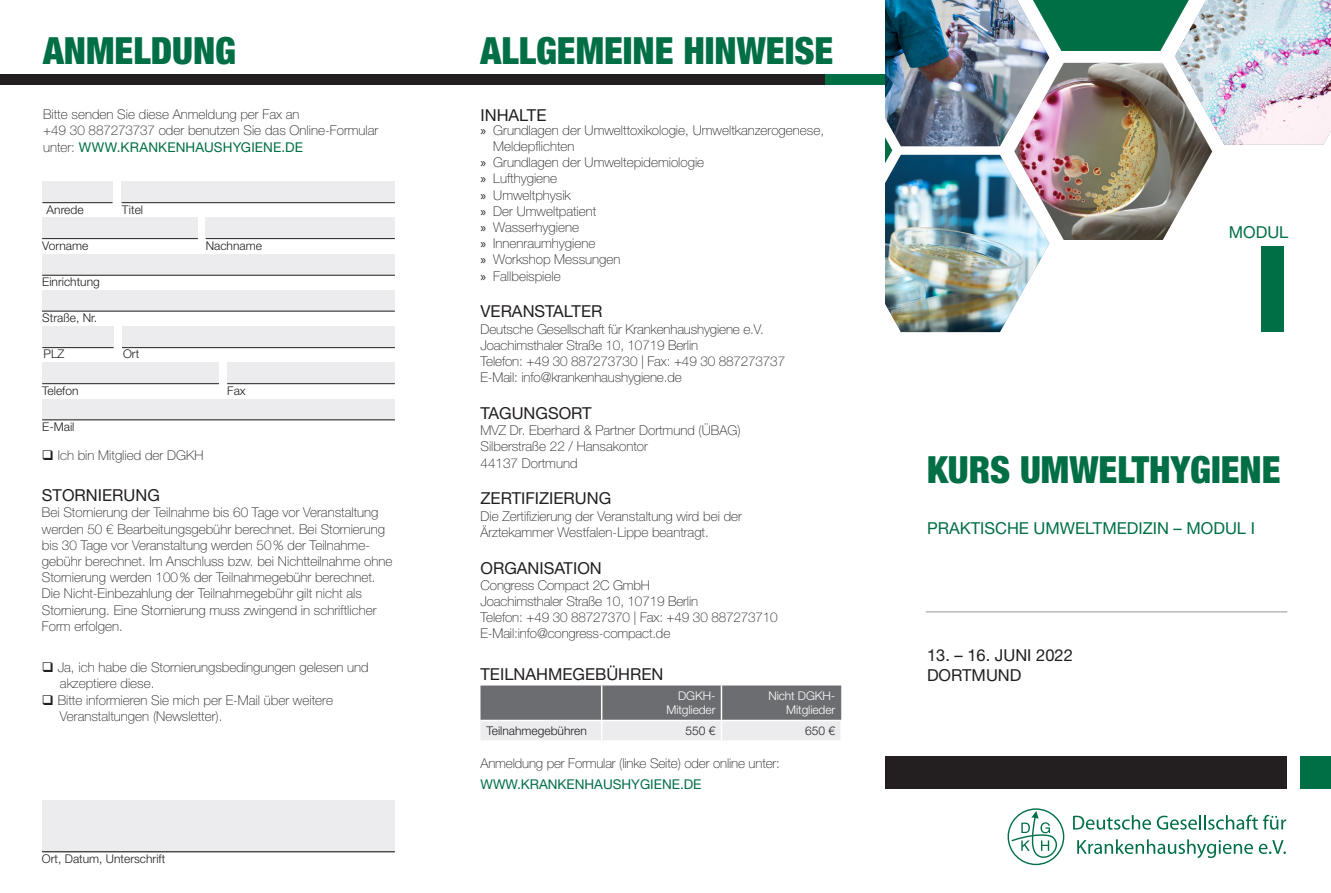
<style>
.page{position:relative;width:1331px;height:893px;background:#fff}
.page>*{position:absolute;margin:0;border:0;box-sizing:border-box;transform-origin:0 0}
.Subhead{font:900 condensed 120px "Helvetica Neue LT Std";color:#016f45}
.Head{font:900 condensed 37.5px "Helvetica Neue LT Std";color:#016f45}
.Subhead-2{font:16.5px/19.8px "Helvetica Neue LT Std";color:#231f20}
.Subhead-3{font:16.5px "Helvetica Neue LT Std";color:#016f45}
.Fließtext{font:16.5px "Helvetica Neue LT Std";color:#231f20}
.Fließtext-2{font:100 13.5px/16.2px "Helvetica Neue LT Std";color:#231f20}
.Fließtext-3{font:300 12px "Helvetica Neue LT Std";color:#231f20}
.Fließtext-4{font:300 12px/14.4px "Helvetica Neue LT Std";letter-spacing:-.01em;color:#fff;text-align:right}
.s1{font-weight:400;color:#016f45}
.s2{font-family:"Myriad Pro";font-weight:400}
</style>
<div class="page">
<hr style="left:926px;top:612px;width:361px;height:1px;background:#939598">
<img style="left:885px;top:0;width:446px;height:332px">
<div style="left:868px;top:756px;width:418px;height:32px;background:#231f20"></div>
<div style="left:1301px;top:756px;width:30px;height:32px;background:#016f45"></div>
<svg style="left:1007px;top:808px;width:57px;height:57px"></svg>
<svg style="left:1073px;top:815px;width:78px;height:15px"></svg>
<svg style="left:1157px;top:815px;width:129px;height:15px"></svg>
<svg style="left:1077px;top:839px;width:176px;height:19px"></svg>
<svg style="left:1259px;top:840px;width:27px;height:14px"></svg>
<div style="left:694px;top:0;width:191px;height:891px;background:#fff"></div>
<div style="left:0;top:74px;width:825px;height:11px;background:#231f20"></div>
<div style="left:825px;top:74px;width:60px;height:11px;background:#016f45"></div>
<svg style="left:480px;top:685px;width:362px;height:55px;background:#9d9ea1"></svg>
<div style="left:42px;top:182px;width:71px;height:21px;background:#ececee"></div>
<hr style="left:42px;top:202px;width:71px;height:1px;background:#231f20">
<div style="left:122px;top:182px;width:273px;height:21px;background:#ececee"></div>
<hr style="left:122px;top:202px;width:273px;height:1px;background:#231f20">
<div style="left:42px;top:218px;width:156px;height:21px;background:#ececee"></div>
<hr style="left:42px;top:238px;width:156px;height:1px;background:#231f20">
<div style="left:206px;top:218px;width:189px;height:21px;background:#ececee"></div>
<hr style="left:206px;top:238px;width:189px;height:1px;background:#231f20">
<div style="left:42px;top:254px;width:353px;height:22px;background:#ececee"></div>
<hr style="left:42px;top:275px;width:353px;height:1px;background:#231f20">
<div style="left:42px;top:290px;width:353px;height:21px;background:#ececee"></div>
<hr style="left:42px;top:311px;width:353px;height:1px;background:#231f20">
<div style="left:42px;top:327px;width:72px;height:21px;background:#ececee"></div>
<hr style="left:42px;top:347px;width:72px;height:1px;background:#231f20">
<div style="left:122px;top:327px;width:273px;height:21px;background:#ececee"></div>
<hr style="left:122px;top:347px;width:273px;height:1px;background:#231f20">
<div style="left:42px;top:363px;width:177px;height:21px;background:#ececee"></div>
<hr style="left:42px;top:383px;width:177px;height:1px;background:#231f20">
<div style="left:227px;top:363px;width:168px;height:21px;background:#ececee"></div>
<hr style="left:227px;top:383px;width:168px;height:1px;background:#231f20">
<div style="left:42px;top:399px;width:353px;height:21px;background:#ececee"></div>
<hr style="left:42px;top:419px;width:353px;height:1px;background:#231f20">
<div style="left:42px;top:800px;width:353px;height:52px;background:#ececee"></div>
<hr style="left:42px;top:851px;width:353px;height:1px;background:#231f20">
<p class="Head" style="left:43px;top:27px;width:195px">ANMELDUNG</p>
<p class="Fließtext-2" style="left:43px;top:106px;width:337px">Bitte senden Sie diese Anmeldung per Fax an<br>+49 30 887273737 oder benutzen Sie das Online-Formular unter: <span class="s1">WWW.KRANKENHAUSHYGIENE.DE</span></p>
<p class="Fließtext-3" style="left:47px;top:202px;width:38px">Anrede</p>
<p class="Fließtext-3" style="left:122px;top:202px;width:23px">Titel</p>
<p class="Fließtext-3" style="left:42px;top:238px;width:48px">Vorname</p>
<p class="Fließtext-3" style="left:42px;top:274px;width:59px">Einrichtung</p>
<p class="Fließtext-3" style="left:42px;top:311px;width:56px">Straße, Nr.</p>
<p class="Fließtext-3" style="left:43px;top:347px;width:22px">PLZ</p>
<p class="Fließtext-3" style="left:123px;top:347px;width:18px">Ort</p>
<p class="Fließtext-3" style="left:42px;top:383px;width:38px">Telefon</p>
<p class="Fließtext-3" style="left:42px;top:419px;width:34px">E-Mail</p>
<p class="Fließtext-3" style="left:206px;top:238px;width:58px">Nachname</p>
<p class="Fließtext-3" style="left:227px;top:383px;width:20px">Fax</p>
<p class="Fließtext-2" style="left:42px;top:447px;width:163px">❑ Ich bin Mitglied der DGKH</p>
<p class="Subhead-2" style="left:42px;top:485px;width:119px">STORNIERUNG</p>
<p class="Fließtext-2" style="left:42px;top:504px;width:352px">Bei Stornierung der Teilnahme bis 60 Tage vor Veranstaltung werden 50 € Bearbeitungsgebühr berechnet. Bei Stornierung bis 30 Tage vor Veranstaltung werden 50% der Teilnahme&shy;gebühr berechnet. Im Anschluss bzw. bei Nichtteilnahme ohne Stornierung werden 100% der Teilnahmegebühr berechnet.<br>Die Nicht-Einbezahlung der Teilnahmegebühr gilt nicht als Stornierung. Eine Stornierung muss zwingend in schriftlicher Form erfolgen.</p>
<p class="Fließtext-2" style="left:60px;top:659px;width:310px;text-indent:-18px">❑ Ja, ich habe die Stornierungsbedingungen gelesen und akzeptiere diese.</p>
<p class="Fließtext-2" style="left:60px;top:692px;width:275px;text-indent:-18px">❑ Bitte informieren Sie mich per E-Mail über weitere<br>Veranstaltungen (Newsletter).</p>
<p class="Fließtext-3" style="left:42px;top:851px;width:125px">Ort, Datum, Unterschrift</p>
<p class="Head" style="left:480px;top:27px;width:354px">ALLGEMEINE HINWEISE</p>
<p class="Subhead-2" style="left:480px;top:105px;width:67px">INHALTE</p>
<p class="Fließtext-2" style="left:493px;top:122px;width:332px;text-indent:-13px"><span class="s2">»</span> Grundlagen der Umwelttoxikologie, Umweltkanzerogenese,<br>Meldepflichten</p>
<p class="Fließtext-2" style="left:480px;top:154px;width:225px"><span class="s2">»</span> Grundlagen der Umweltepidemiologie</p>
<p class="Fließtext-2" style="left:480px;top:170px;width:78px"><span class="s2">»</span> Lufthygiene</p>
<p class="Fließtext-2" style="left:480px;top:187px;width:92px"><span class="s2">»</span> Umweltphysik</p>
<p class="Fließtext-2" style="left:480px;top:203px;width:117px"><span class="s2">»</span> Der Umweltpatient</p>
<p class="Fließtext-2" style="left:480px;top:219px;width:100px"><span class="s2">»</span> Wasserhygiene</p>
<p class="Fließtext-2" style="left:480px;top:235px;width:116px"><span class="s2">»</span> Innenraumhygiene</p>
<p class="Fließtext-2" style="left:480px;top:251px;width:141px"><span class="s2">»</span> Workshop Messungen</p>
<p class="Fließtext-2" style="left:480px;top:268px;width:82px"><span class="s2">»</span> Fallbeispiele</p>
<p class="Subhead-2" style="left:480px;top:301px;width:123px">VERANSTALTER</p>
<p class="Fließtext-2" style="left:480px;top:321px;width:285px">Deutsche Gesellschaft für Krankenhaushygiene e.V.</p>
<p class="Fließtext-2" style="left:480px;top:337px;width:219px">Joachimsthaler Straße 10, 10719 Berlin</p>
<p class="Fließtext-2" style="left:480px;top:353px;width:306px">Telefon: +49 30 887273730 | Fax: +49 30 887273737<br>E-Mail: info@krankenhaushygiene.de</p>
<p class="Subhead-2" style="left:480px;top:403px;width:113px">TAGUNGSORT</p>
<p class="Fließtext-2" style="left:480px;top:422px;width:262px">MVZ Dr. Eberhard &amp; Partner Dortmund (ÜBAG)<br>Silberstraße 22 / Hansakontor<br>44137 Dortmund</p>
<p class="Subhead-2" style="left:480px;top:488px;width:132px">ZERTIFIZIERUNG</p>
<p class="Fließtext-2" style="left:480px;top:508px;width:263px">Die Zertifizierung der Veranstaltung wird bei der</p>
<p class="Fließtext-2" style="left:480px;top:524px;width:230px">Ärztekammer Westfalen-Lippe beantragt.</p>
<p class="Subhead-2" style="left:480px;top:558px;width:123px">ORGANISATION</p>
<p class="Fließtext-2" style="left:480px;top:577px;width:171px">Congress Compact 2C GmbH</p>
<p class="Fließtext-2" style="left:480px;top:593px;width:219px">Joachimsthaler Straße 10, 10719 Berlin</p>
<p class="Fließtext-2" style="left:480px;top:609px;width:299px">Telefon: +49 30 88727370 | Fax: +49 30 887273710<br>E-Mail:info@congress-compact.de</p>
<p class="Fließtext" style="left:480px;top:664px;width:185px">TEILNAHMEGEBÜHREN</p>
<p class="Fließtext-4" style="left:666px;top:688px;width:50px">DGKH-<br>Mitglieder</p>
<p class="Fließtext-4" style="left:768px;top:688px;width:68px">Nicht DGKH-<br>Mitglieder</p>
<p class="Fließtext-3" style="left:486px;top:723px;width:102px">Teilnahmegebühren</p>
<p class="Fließtext-3" style="left:685px;top:723px;width:32px">550 €</p>
<p class="Fließtext-3" style="left:805px;top:723px;width:32px">650 €</p>
<p class="Fließtext-2" style="left:480px;top:753px;width:301px;line-height:21px">Anmeldung per Formular (linke Seite) oder online unter:<br><span class="s1">WWW.KRANKENHAUSHYGIENE.DE</span></p>
<p class="Subhead-3" style="left:1229px;top:222px;width:61px">MODUL</p>
<p class="Subhead" style="left:1257px;top:215px;width:33px">I</p>
<p class="Head" style="left:927px;top:447px;width:355px">KURS UMWELTHYGIENE</p>
<p class="Subhead-3" style="left:927px;top:518px;width:329px">PRAKTISCHE UMWELTMEDIZIN – MODUL I</p>
<p class="Subhead-2" style="left:927px;top:645px;width:147px">13. – 16. JUNI 2022<br>DORTMUND</p>
</div>
